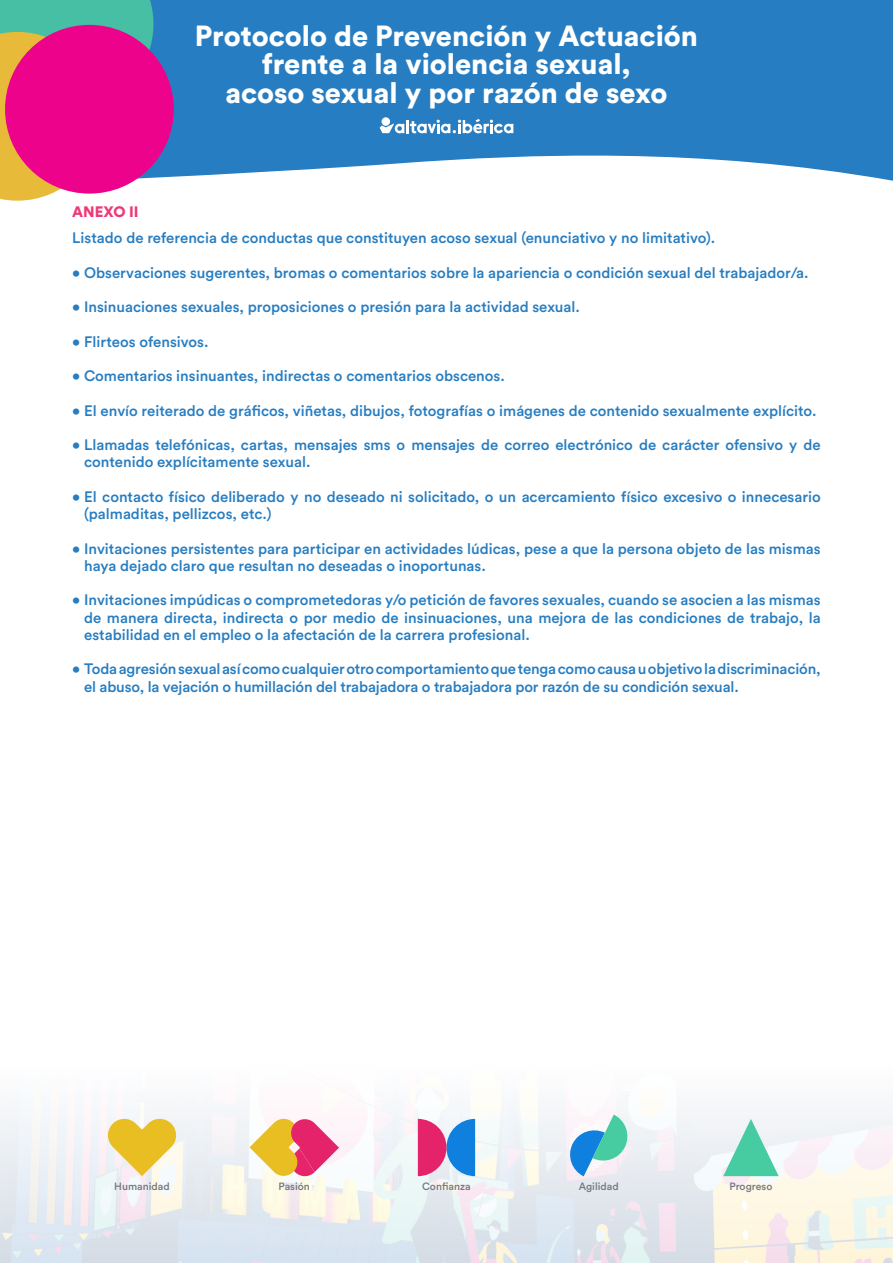
<style>
.page{position:relative;width:893px;height:1263px;background:#fff}
.page>*{position:absolute;margin:0;border:0;box-sizing:border-box;transform-origin:0 0}
.t1{font:900 28.8px/28.5px "Circular Std";color:#fff;text-align:center}
.t2{font:500 15px/17.2px "Circular Std";color:#277dc1}
.t3{font:900 15px "Circular Std";color:#ef3875}
.t4{font:500 10.5px "Circular Std";color:#777a80}
</style>
<div class="page">
<img style="left:0;top:1108px;width:893px;height:155px">
<svg style="left:108px;top:1119px;width:68px;height:57px;background:#ecd16d"></svg>
<svg style="left:249px;top:1119px;width:90px;height:57px"></svg>
<svg style="left:418px;top:1119px;width:57px;height:57px;background:#9273b5"></svg>
<svg style="left:723px;top:1119px;width:56px;height:57px"></svg>
<svg style="left:567px;top:1114px;width:64px;height:62px"></svg>
<svg style="left:153px;top:0;width:740px;height:181px;background:#3b89c6"></svg>
<svg style="left:0;top:0;width:153px;height:201px;background:#98c48b"></svg>
<div style="left:5px;top:25px;width:169px;height:169px;background:#ed028c;border-radius:50%"></div>
<div style="left:236px;top:64px;width:69px;height:48px;background:#277dc1"></div>
<svg style="left:380px;top:119px;width:133px;height:15px"></svg>
<p class="t1" style="left:195px;top:21px;width:505px">Protocolo de Prevención y Actuación</p>
<p class="t1" style="left:225px;top:49px;width:444px">frente a la violencia sexual, acoso sexual y por razón de sexo</p>
<p class="t3" style="left:72px;top:202px;width:68px">ANEXO II</p>
<p class="t2" style="left:72px;top:229px;width:644px">Listado de referencia de conductas que constituyen acoso sexual (enunciativo y no limitativo).</p>
<p class="t2" style="left:72px;top:263px;width:738px">• Observaciones sugerentes, bromas o comentarios sobre la apariencia o condición sexual del trabajador/a.</p>
<p class="t2" style="left:72px;top:298px;width:509px">• Insinuaciones sexuales, proposiciones o presión para la actividad sexual.</p>
<p class="t2" style="left:72px;top:332px;width:138px">• Flirteos ofensivos.</p>
<p class="t2" style="left:72px;top:367px;width:434px">• Comentarios insinuantes, indirectas o comentarios obscenos.</p>
<p class="t2" style="left:72px;top:401px;width:746px">• El envío reiterado de gráficos, viñetas, dibujos, fotografías o imágenes de contenido sexualmente explícito.</p>
<p class="t2" style="left:84px;top:436px;width:738px;text-indent:-12px">• Llamadas telefónicas, cartas, mensajes sms o mensajes de correo electrónico de carácter ofensivo y de contenido explícitamente sexual.</p>
<p class="t2" style="left:84px;top:488px;width:738px;text-indent:-12px">• El contacto físico deliberado y no deseado ni solicitado, o un acercamiento físico excesivo o innecesario (palmaditas, pellizcos, etc.)</p>
<p class="t2" style="left:84px;top:539px;width:738px;text-indent:-12px">• Invitaciones persistentes para participar en actividades lúdicas, pese a que la persona objeto de las mismas haya dejado claro que resultan no deseadas o inoportunas.</p>
<p class="t2" style="left:84px;top:591px;width:738px;text-align:justify;text-indent:-12px">• Invitaciones impúdicas o comprometedoras y/o petición de favores sexuales, cuando se asocien a las mismas de manera directa, indirecta o por medio de insinuaciones, una mejora de las condiciones de trabajo, la estabilidad en el empleo o la afectación de la carrera profesional.</p>
<p class="t2" style="left:84px;top:660px;width:738px;text-indent:-12px">• Toda agresión sexual así como cualquier otro comportamiento que tenga como causa u objetivo la discriminación, el abuso, la vejación o humillación del trabajadora o trabajadora por razón de su condición sexual.</p>
<p class="t4" style="left:114px;top:1179px;width:57px">Humanidad</p>
<p class="t4" style="left:279px;top:1179px;width:33px">Pasión</p>
<p class="t4" style="left:422px;top:1179px;width:50px">Confianza</p>
<p class="t4" style="left:579px;top:1179px;width:42px">Agilidad</p>
<p class="t4" style="left:729px;top:1179px;width:44px">Progreso</p>
</div>
